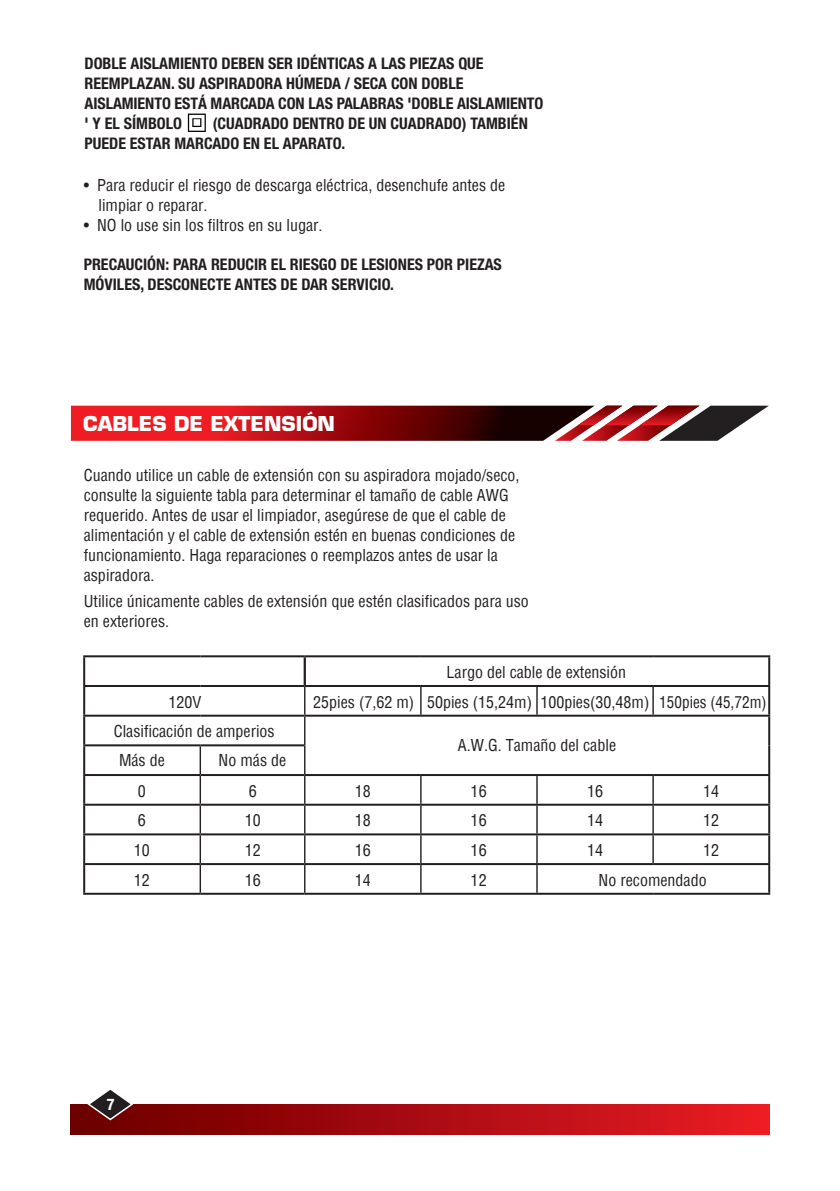
<style>
.page{position:relative;width:840px;height:1191px;background:#fff}
.page>*{position:absolute;margin:0;border:0;box-sizing:border-box;transform-origin:0 0}
.t1{font:700 20px "Eurostile";color:#fff}
.t2{font:condensed 16px/29.6px "Helvetica Neue";color:#231f20}
.t3{font:700 condensed 16px/20px "Helvetica Neue";color:#231f20}
.t4{font:condensed 16px "Helvetica Neue";color:#231f20;scale:.95 1}
.t5{font:700 condensed 16px "Helvetica Neue";color:#fff}
</style>
<div class="page">
<div style="left:71px;top:1104px;width:697px;height:30px;background:linear-gradient(to right,#690000,#ea1b25)"></div>
<svg style="left:86px;top:1090px;width:48px;height:31px"></svg>
<svg style="left:188px;top:114px;width:18px;height:18px"></svg>
<svg style="left:71px;top:406px;width:697px;height:35px;background:#9b272a"></svg>
<svg style="left:420px;top:687px;width:1px;height:27px"></svg>
<svg style="left:536px;top:687px;width:1px;height:27px"></svg>
<svg style="left:652px;top:687px;width:1px;height:27px"></svg>
<hr style="left:199px;top:746px;width:2px;height:28px;background:#231f20">
<hr style="left:199px;top:776px;width:2px;height:27px;background:#231f20">
<hr style="left:199px;top:805px;width:2px;height:28px;background:#231f20">
<hr style="left:199px;top:835px;width:2px;height:28px;background:#231f20">
<svg style="left:652px;top:776px;width:1px;height:87px"></svg>
<hr style="left:199px;top:865px;width:2px;height:27px;background:#231f20">
<svg style="left:304px;top:687px;width:1px;height:205px"></svg>
<svg style="left:420px;top:776px;width:1px;height:116px"></svg>
<svg style="left:536px;top:776px;width:1px;height:116px"></svg>
<hr style="left:303px;top:657px;width:3px;height:28px;background:#231f20">
<hr style="left:767px;top:657px;width:2px;height:28px;background:#231f20">
<hr style="left:767px;top:716px;width:2px;height:29px;background:#231f20">
<hr style="left:767px;top:745px;width:2px;height:29px;background:#231f20">
<hr style="left:767px;top:865px;width:2px;height:27px;background:#231f20">
<hr style="left:83px;top:655px;width:117px;height:2px;background:#231f20">
<hr style="left:83px;top:657px;width:2px;height:28px;background:#231f20">
<hr style="left:200px;top:655px;width:104px;height:2px;background:#231f20">
<hr style="left:304px;top:655px;width:116px;height:2px;background:#231f20">
<hr style="left:420px;top:655px;width:116px;height:2px;background:#231f20">
<hr style="left:536px;top:655px;width:116px;height:2px;background:#231f20">
<hr style="left:652px;top:655px;width:117px;height:2px;background:#231f20">
<hr style="left:83px;top:685px;width:117px;height:2px;background:#231f20">
<hr style="left:83px;top:687px;width:2px;height:27px;background:#231f20">
<hr style="left:200px;top:685px;width:104px;height:2px;background:#231f20">
<hr style="left:304px;top:685px;width:116px;height:2px;background:#231f20">
<hr style="left:420px;top:685px;width:116px;height:2px;background:#231f20">
<hr style="left:536px;top:685px;width:116px;height:2px;background:#231f20">
<hr style="left:652px;top:685px;width:117px;height:2px;background:#231f20">
<hr style="left:767px;top:687px;width:2px;height:27px;background:#231f20">
<hr style="left:83px;top:714px;width:117px;height:2px;background:#231f20">
<hr style="left:83px;top:716px;width:2px;height:28px;background:#231f20">
<hr style="left:200px;top:714px;width:104px;height:2px;background:#231f20">
<hr style="left:304px;top:714px;width:116px;height:2px;background:#231f20">
<hr style="left:420px;top:714px;width:116px;height:2px;background:#231f20">
<hr style="left:536px;top:714px;width:116px;height:2px;background:#231f20">
<hr style="left:652px;top:714px;width:117px;height:2px;background:#231f20">
<hr style="left:83px;top:744px;width:117px;height:2px;background:#231f20">
<hr style="left:83px;top:746px;width:2px;height:28px;background:#231f20">
<hr style="left:200px;top:744px;width:104px;height:2px;background:#231f20">
<hr style="left:83px;top:774px;width:117px;height:2px;background:#231f20">
<hr style="left:83px;top:776px;width:2px;height:27px;background:#231f20">
<hr style="left:200px;top:774px;width:104px;height:2px;background:#231f20">
<hr style="left:304px;top:774px;width:116px;height:2px;background:#231f20">
<hr style="left:420px;top:774px;width:116px;height:2px;background:#231f20">
<hr style="left:536px;top:774px;width:116px;height:2px;background:#231f20">
<hr style="left:652px;top:774px;width:117px;height:2px;background:#231f20">
<hr style="left:767px;top:776px;width:2px;height:27px;background:#231f20">
<hr style="left:83px;top:803px;width:117px;height:2px;background:#231f20">
<hr style="left:83px;top:805px;width:2px;height:28px;background:#231f20">
<hr style="left:200px;top:803px;width:104px;height:2px;background:#231f20">
<hr style="left:304px;top:803px;width:116px;height:2px;background:#231f20">
<hr style="left:420px;top:803px;width:116px;height:2px;background:#231f20">
<hr style="left:536px;top:803px;width:116px;height:2px;background:#231f20">
<hr style="left:652px;top:803px;width:117px;height:2px;background:#231f20">
<hr style="left:767px;top:805px;width:2px;height:28px;background:#231f20">
<hr style="left:83px;top:833px;width:117px;height:2px;background:#231f20">
<hr style="left:83px;top:835px;width:2px;height:28px;background:#231f20">
<hr style="left:200px;top:833px;width:104px;height:2px;background:#231f20">
<hr style="left:304px;top:833px;width:116px;height:2px;background:#231f20">
<hr style="left:420px;top:833px;width:116px;height:2px;background:#231f20">
<hr style="left:536px;top:833px;width:116px;height:2px;background:#231f20">
<hr style="left:652px;top:833px;width:117px;height:2px;background:#231f20">
<hr style="left:767px;top:835px;width:2px;height:28px;background:#231f20">
<hr style="left:83px;top:863px;width:117px;height:2px;background:#231f20">
<hr style="left:83px;top:865px;width:2px;height:27px;background:#231f20">
<hr style="left:200px;top:863px;width:104px;height:2px;background:#231f20">
<hr style="left:304px;top:863px;width:116px;height:2px;background:#231f20">
<hr style="left:420px;top:863px;width:116px;height:2px;background:#231f20">
<hr style="left:536px;top:863px;width:116px;height:2px;background:#231f20">
<hr style="left:652px;top:863px;width:117px;height:2px;background:#231f20">
<hr style="left:83px;top:892px;width:117px;height:2px;background:#231f20">
<hr style="left:200px;top:892px;width:104px;height:2px;background:#231f20">
<hr style="left:304px;top:892px;width:116px;height:2px;background:#231f20">
<hr style="left:420px;top:892px;width:116px;height:2px;background:#231f20">
<hr style="left:536px;top:892px;width:116px;height:2px;background:#231f20">
<hr style="left:652px;top:892px;width:117px;height:2px;background:#231f20">
<p class="t3" style="left:84px;top:53px;width:460px">DOBLE AISLAMIENTO DEBEN SER IDÉNTICAS A LAS PIEZAS QUE REEMPLAZAN. SU ASPIRADORA HÚMEDA / SECA CON DOBLE AISLAMIENTO ESTÁ MARCADA CON LAS PALABRAS 'DOBLE AISLAMIENTO ' Y EL SÍMBOLO</p>
<p class="t3" style="left:84px;top:113px;width:444px;text-indent:128px">(CUADRADO DENTRO DE UN CUADRADO) TAMBIÉN<br>PUEDE ESTAR MARCADO EN EL APARATO.</p>
<p class="t2" style="left:98px;top:175px;width:408px;line-height:20px;text-indent:-15px">• Para reducir el riesgo de descarga eléctrica, desenchufe antes de limpiar o reparar.</p>
<p class="t2" style="left:84px;top:210px;width:240px">• NO lo use sin los filtros en su lugar.</p>
<p class="t3" style="left:84px;top:254px;width:419px">PRECAUCIÓN: PARA REDUCIR EL RIESGO DE LESIONES POR PIEZAS<br>MÓVILES, DESCONECTE ANTES DE DAR SERVICIO.</p>
<p class="t1" style="left:83px;top:411px;width:253px">CABLES DE EXTENSIÓN</p>
<p class="t2" style="left:84px;top:465px;width:437px;line-height:20px">Cuando utilice un cable de extensión con su aspiradora mojado/seco, consulte la siguiente tabla para determinar el tamaño de cable AWG requerido. Antes de usar el limpiador, asegúrese de que el cable de alimentación y el cable de extensión estén en buenas condiciones de funcionamiento. Haga reparaciones o reemplazos antes de usar la aspiradora.</p>
<p class="t2" style="left:84px;top:591px;width:446px;line-height:20px">Utilice únicamente cables de extensión que estén clasificados para uso en exteriores.</p>
<p class="t2" style="left:446px;top:657px;width:181px">Largo del cable de extensión</p>
<p class="t2" style="left:168px;top:687px;width:34px">120V</p>
<p class="t4" style="left:659px;top:691px;width:114px">150pies (45,72m)</p>
<p class="t2" style="left:119px;top:716px;width:157px;text-indent:-5px">Clasificación de amperios<br>Más de</p>
<p class="t2" style="left:313px;top:687px;width:337px">25pies (7,62 m) 50pies (15,24m) 100pies(30,48m)</p>
<p class="t2" style="left:457px;top:730px;width:160px">A.W.G. Tamaño del cable</p>
<p class="t2" style="left:218px;top:745px;width:69px">No más de</p>
<p class="t2" style="left:134px;top:776px;width:17px">0<br>6<br>10<br>12</p>
<p class="t2" style="left:244px;top:776px;width:17px">6<br>10<br>12<br>16</p>
<p class="t2" style="left:355px;top:776px;width:17px;text-align:justify">18<br>18<br>16<br>14</p>
<p class="t2" style="left:470px;top:775px;width:17px;text-align:justify">16<br>16<br>16<br>12</p>
<p class="t2" style="left:586px;top:775px;width:17px;text-align:justify">16<br>14<br>14</p>
<p class="t2" style="left:702px;top:775px;width:17px;text-align:justify">14<br>12<br>12</p>
<p class="t2" style="left:598px;top:865px;width:109px">No recomendado</p>
<p class="t5" style="left:107px;top:1094px;width:9px">7</p>
</div>
